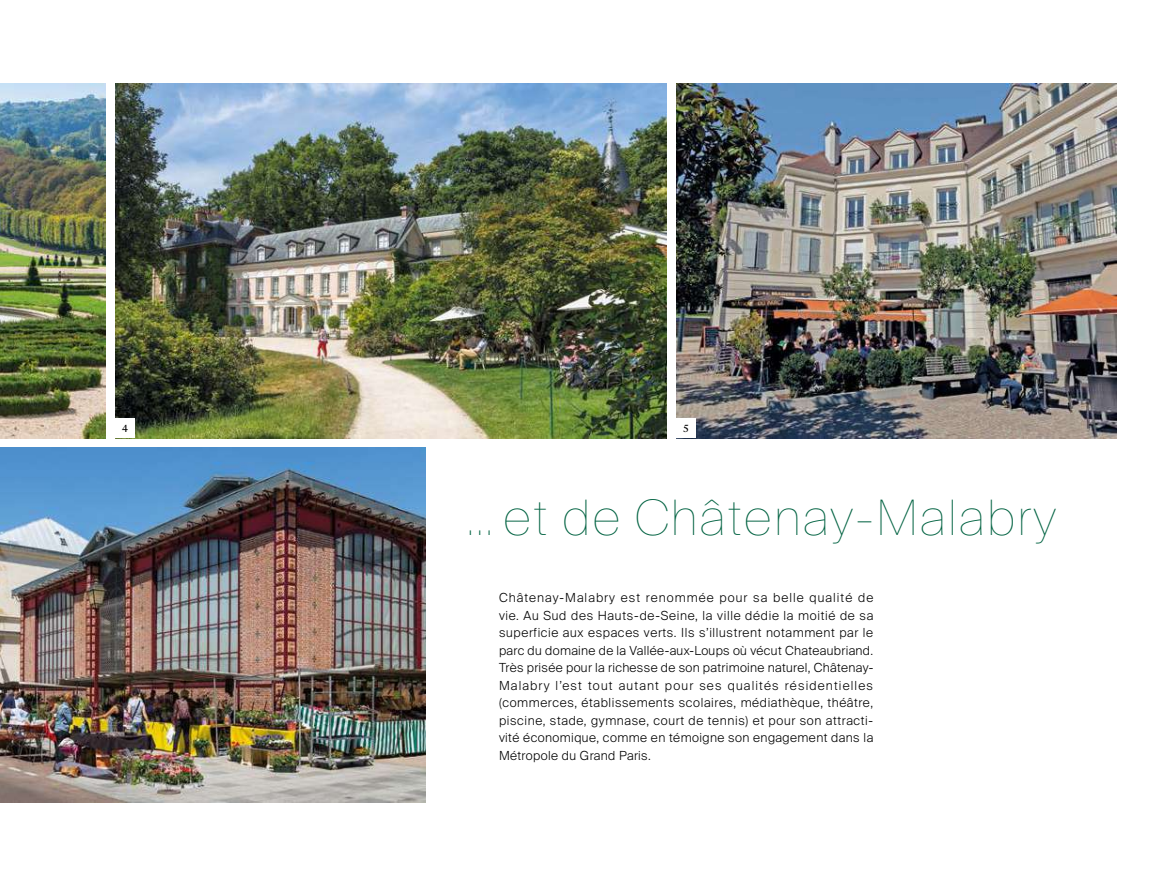
<style>
.page{position:relative;width:1152px;height:886px;background:#fff}
.page>*{position:absolute;margin:0;border:0;box-sizing:border-box;transform-origin:0 0}
.t1{font:200 48.75px "Suisse Intl";letter-spacing:.03em;color:#006241}
.t2{font:300 12.5px/17.5px "Suisse Intl";letter-spacing:.035em;color:#000;text-align:justify}
.t3{font:9.88px "Suisse Works";color:#000}
</style>
<div class="page">
<img style="left:0;top:84px;width:106px;height:354px">
<img style="left:676px;top:84px;width:440px;height:354px">
<img style="left:0;top:448px;width:425px;height:354px">
<img style="left:115px;top:84px;width:551px;height:354px">
<div style="left:115px;top:418px;width:20px;height:20px;background:#fff"></div>
<div style="left:676px;top:418px;width:20px;height:20px;background:#fff"></div>
<p class="t3" style="left:122px;top:422px;width:7px">4</p>
<p class="t3" style="left:683px;top:422px;width:7px">5</p>
<h1 class="t1" style="left:466px;top:490px;width:592px">… et de Châtenay-Malabry</h1>
<p class="t2" style="left:499px;top:589px;width:376px">Châtenay-Malabry est renommée pour sa belle qualité de vie. Au Sud des Hauts-de-Seine, la ville dédie la moitié de sa superficie aux espaces verts. Ils s’illustrent notamment par le parc du domaine de la Vallée-aux-Loups où vécut Chateaubriand.<br>Très prisée pour la richesse de son patrimoine naturel, Châtenay-Malabry l’est tout autant pour ses qualités résidentielles (commerces, établissements scolaires, médiathèque, théâtre, piscine, stade, gymnase, court de tennis) et pour son attracti&shy;vité économique, comme en témoigne son engagement dans la Métropole du Grand Paris.</p>
</div>
